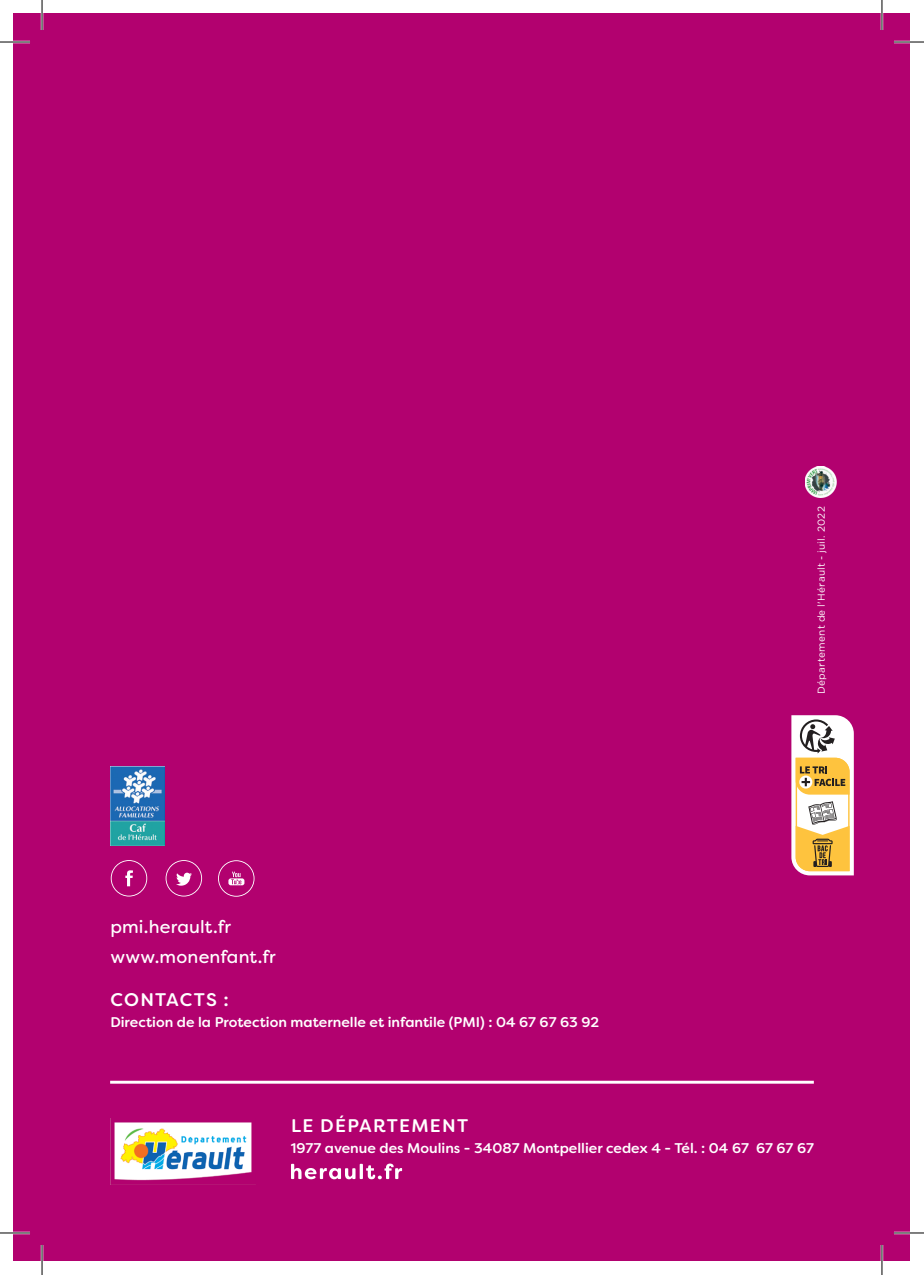
<style>
.page{position:relative;width:924px;height:1275px;background:#fff}
.page>*{position:absolute;margin:0;border:0;box-sizing:border-box;transform-origin:0 0}
.t1{font:500 18.2px "Filson Soft";letter-spacing:.07em;color:#fff}
.t2{font:18px/29.6px "Filson Soft";letter-spacing:.005em;color:#fff}
.t3{font:500 14px "Filson Soft";color:#fff}
.t4{font:10px "Gotham";letter-spacing:.03em;color:#fff}
</style>
<div class="page">
<div style="left:14px;top:14px;width:895px;height:1247px;background:#b2016f"></div>
<hr style="left:110px;top:1080px;width:703px;height:3px;background:#fff">
<svg style="left:111px;top:860px;width:36px;height:36px"></svg>
<svg style="left:165px;top:860px;width:37px;height:36px"></svg>
<svg style="left:218px;top:860px;width:36px;height:36px"></svg>
<svg style="left:291px;top:1163px;width:64px;height:16px"></svg>
<svg style="left:359px;top:1163px;width:4px;height:16px"></svg>
<svg style="left:366px;top:1163px;width:36px;height:16px"></svg>
<img style="left:805px;top:466px;width:30px;height:31px">
<img style="left:110px;top:766px;width:54px;height:79px">
<img style="left:114px;top:1122px;width:138px;height:59px">
<svg style="left:791px;top:715px;width:62px;height:160px;background:#e2c79b"></svg>
<hr style="left:0;top:41px;width:30px;height:2px;background:#fff">
<hr style="left:893px;top:41px;width:30px;height:2px;background:#fff">
<hr style="left:0;top:1231px;width:30px;height:3px;background:#fff">
<hr style="left:893px;top:1231px;width:30px;height:3px;background:#fff">
<hr style="left:41px;top:0;width:2px;height:30px;background:#fff">
<hr style="left:41px;top:1245px;width:2px;height:30px;background:#fff">
<hr style="left:880px;top:0;width:2px;height:30px;background:#fff">
<hr style="left:880px;top:1245px;width:2px;height:30px;background:#fff">
<hr style="left:0;top:42px;width:30px;height:1px;background:#000">
<hr style="left:893px;top:42px;width:30px;height:1px;background:#000">
<hr style="left:0;top:1232px;width:30px;height:1px;background:#000">
<hr style="left:893px;top:1232px;width:30px;height:1px;background:#000">
<hr style="left:42px;top:0;width:1px;height:30px;background:#000">
<hr style="left:42px;top:1245px;width:1px;height:30px;background:#000">
<hr style="left:881px;top:0;width:1px;height:30px;background:#000">
<hr style="left:881px;top:1245px;width:1px;height:30px;background:#000">
<p class="t2" style="left:110px;top:912px;width:167px">pmi.herault.fr www.monenfant.fr</p>
<h1 class="t1" style="left:110px;top:987px;width:120px">CONTACTS :</h1>
<p class="t3" style="left:110px;top:1013px;width:490px">Direction de la Protection maternelle et infantile (PMI) : 04 67 67 63 92</p>
<p class="t4" style="left:814px;top:694px;width:189px;rotate:-90deg">Département de l'Hérault - juil. 2022</p>
<h1 class="t1" style="left:291px;top:1113px;width:178px">LE DÉPARTEMENT</h1>
<p class="t3" style="left:291px;top:1139px;width:524px">1977 avenue des Moulins - 34087 Montpellier cedex 4 - Tél. : 04 67 67 67 67</p>
</div>
